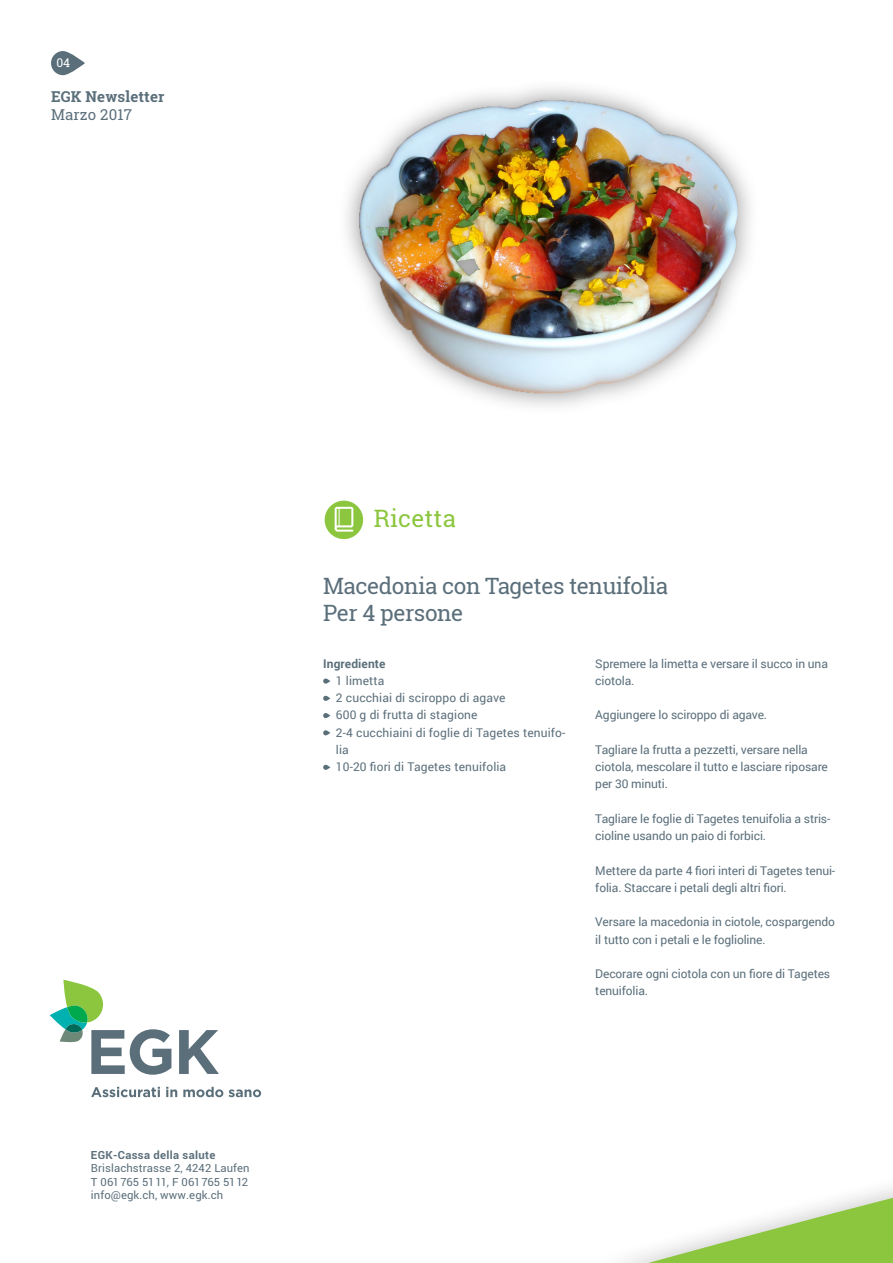
<style>
.page{position:relative;width:893px;height:1263px;background:#fff}
.page>*{position:absolute;margin:0;border:0;box-sizing:border-box;transform-origin:0 0}
.Lead{font:24px "Roboto Slab";letter-spacing:.01em;color:#8bc63e}
.Lead-2{font:22.5px "Roboto Slab";letter-spacing:-.02em;color:#5b6f7b}
.t1{font:700 15px "Roboto Slab";letter-spacing:.01em;color:#5b6f7b}
.t2{font:15px "Roboto Slab";letter-spacing:.01em;color:#5b6f7b}
.Lauftext{font:12px/17.2px "Roboto";letter-spacing:-.01em;color:#5b6f7b}
.Lauftext-2{font:12px/17.2px "Roboto";letter-spacing:.01em;color:#5b6f7b}
.Lauftext-3{font:700 12px "Roboto";letter-spacing:.01em;color:#5b6f7b}
.t3{font:12px "Roboto Slab";color:#fff}
.t4{font:11.25px/13.5px "Roboto";letter-spacing:.01em;color:#5b6f7b}
.s1{font-weight:700}
</style>
<div class="page">
<svg style="left:626px;top:1194px;width:267px;height:69px"></svg>
<img style="left:346px;top:87px;width:405px;height:320px">
<svg style="left:51px;top:51px;width:34px;height:24px"></svg>
<div style="left:325px;top:501px;width:38px;height:38px;background:#8bc63e;border-radius:50%"></div>
<svg style="left:335px;top:507px;width:18px;height:25px"></svg>
<svg style="left:91px;top:1087px;width:69px;height:10px"></svg>
<svg style="left:166px;top:1087px;width:11px;height:10px"></svg>
<svg style="left:183px;top:1087px;width:40px;height:10px"></svg>
<svg style="left:229px;top:1089px;width:32px;height:8px"></svg>
<svg style="left:50px;top:980px;width:121px;height:95px"></svg>
<svg style="left:179px;top:1030px;width:40px;height:44px"></svg>
<svg style="left:323px;top:678px;width:7px;height:6px"></svg>
<svg style="left:323px;top:696px;width:7px;height:5px"></svg>
<svg style="left:323px;top:713px;width:7px;height:5px"></svg>
<svg style="left:323px;top:730px;width:7px;height:5px"></svg>
<svg style="left:323px;top:765px;width:7px;height:5px"></svg>
<p class="t3" style="left:56px;top:54px;width:15px">04</p>
<p class="t1" style="left:51px;top:86px;width:115px">EGK Newsletter</p>
<p class="t2" style="left:51px;top:104px;width:83px">Marzo 2017</p>
<p class="t4" style="left:91px;top:1148px;width:160px"><span class="s1">EGK-Cassa della salute<br></span>Brislachstrasse 2, 4242 Laufen<br>T 061 765 5111, F 061 765 5112 info@egk.ch, www.egk.ch</p>
<p class="Lead" style="left:374px;top:502px;width:84px">Ricetta</p>
<p class="Lead-2" style="left:323px;top:571px;width:347px">Macedonia con Tagetes tenuifolia</p>
<p class="Lead-2" style="left:323px;top:598px;width:142px">Per 4 persone</p>
<p class="Lauftext-3" style="left:323px;top:655px;width:64px">Ingrediente</p>
<p class="Lauftext-2" style="left:336px;top:671px;width:50px">1 limetta</p>
<p class="Lauftext-2" style="left:336px;top:689px;width:171px">2 cucchiai di sciroppo di agave</p>
<p class="Lauftext-2" style="left:336px;top:706px;width:143px">600 g di frutta di stagione</p>
<p class="Lauftext-2" style="left:336px;top:723px;width:231px">2-4 cucchiaini di foglie di Tagetes tenuifo&shy;lia</p>
<p class="Lauftext-2" style="left:336px;top:758px;width:172px">10-20 fiori di Tagetes tenuifolia</p>
<p class="Lauftext" style="left:595px;top:654px;width:234px">Spremere la limetta e versare il succo in una ciotola.</p>
<p class="Lauftext" style="left:595px;top:706px;width:173px">Aggiungere lo sciroppo di agave.</p>
<p class="Lauftext" style="left:595px;top:740px;width:234px">Tagliare la frutta a pezzetti, versare nella ciotola, mescolare il tutto e lasciare riposare per 30 minuti.</p>
<p class="Lauftext" style="left:595px;top:809px;width:237px">Tagliare le foglie di Tagetes tenuifolia a stris&shy;cioline usando un paio di forbici.</p>
<p class="Lauftext" style="left:595px;top:861px;width:241px">Mettere da parte 4 fiori interi di Tagetes tenui&shy;folia. Staccare i petali degli altri fiori.</p>
<p class="Lauftext" style="left:595px;top:913px;width:241px">Versare la macedonia in ciotole, cospargendo il tutto con i petali e le foglioline.</p>
<p class="Lauftext" style="left:595px;top:965px;width:236px">Decorare ogni ciotola con un fiore di Tagetes tenuifolia.</p>
</div>
